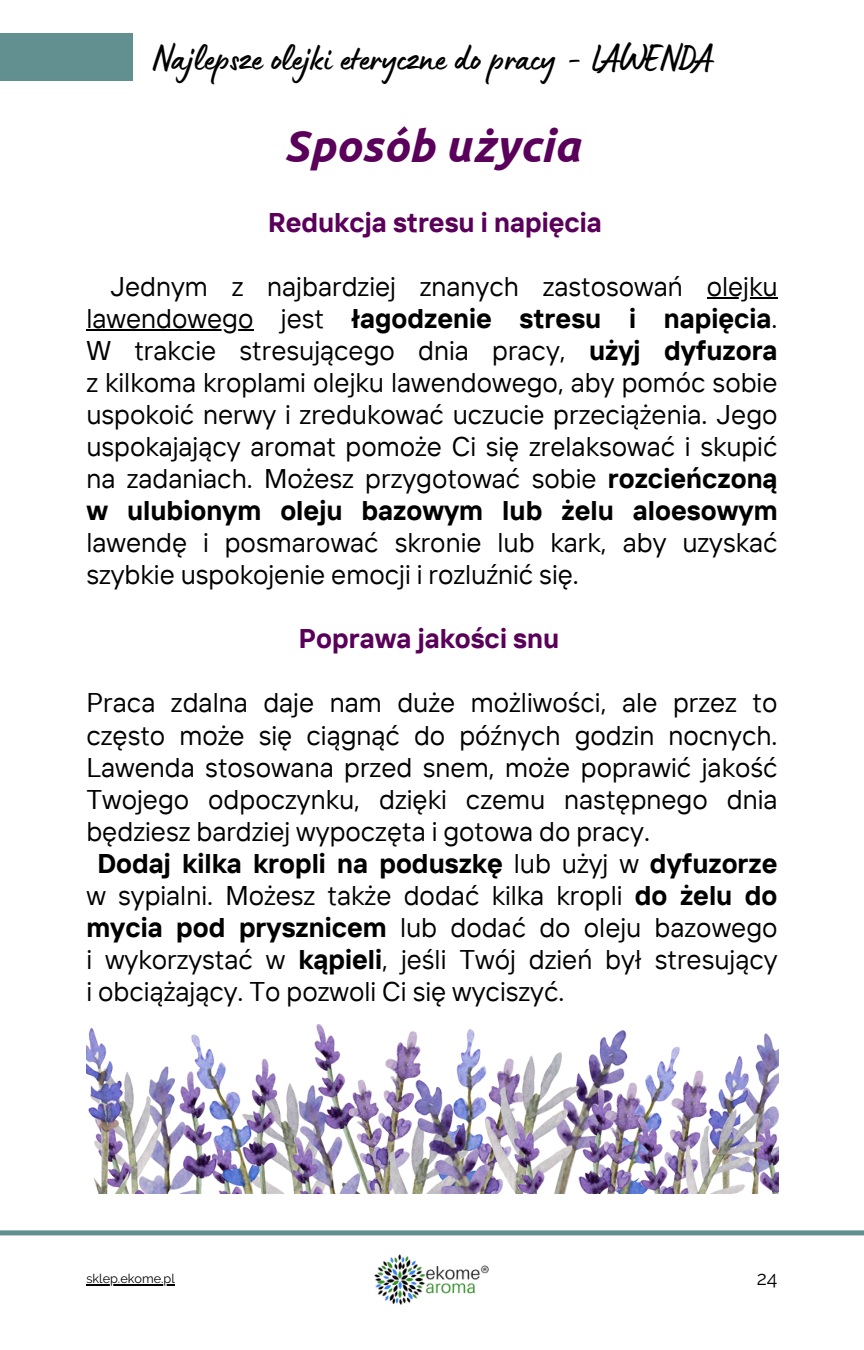
<style>
.page{position:relative;width:864px;height:1350px;background:#fff}
.page>*{position:absolute;margin:0;border:0;box-sizing:border-box;transform-origin:0 0}
.t1{font:italic 700 45px "Ubuntu";color:#5a005a}
.t2{font:38.25px "Lumios Marker";color:#000}
.t3{font:27px/31.9px "TT Interphases";color:#000;text-align:justify}
.t4{font:700 27px "TT Interphases";color:#5a005a}
.t5{font:19.35px "Raleway";color:#000}
.t6{font:12.6px "Raleway";color:#000}
.s1{font-weight:700}
</style>
<div class="page">
<div style="left:0;top:34px;width:133px;height:47px;background:#629090"></div>
<div style="left:0;top:1230px;width:864px;height:5px;background:#629090"></div>
<img style="left:86px;top:1025px;width:692px;height:169px">
<hr style="left:707px;top:297px;width:71px;height:2px;background:#000">
<hr style="left:86px;top:329px;width:167px;height:2px;background:#000">
<hr style="left:86px;top:1284px;width:89px;height:1px;background:#000">
<img style="left:374px;top:1254px;width:115px;height:51px">
<p class="t2" style="left:151px;top:46px;width:563px">Najlepsze olejki eteryczne do pracy - LAWENDA</p>
<p class="t1" style="left:284px;top:120px;width:297px">Sposób użycia</p>
<p class="t4" style="left:268px;top:205px;width:335px">Redukcja stresu i napięcia</p>
<p class="t3" style="left:86px;top:270px;width:693px;text-indent:24px">Jednym z najbardziej znanych zastosowań olejku lawendowego jest <span class="s1">łagodzenie stresu i napięcia</span>.<br>W trakcie stresującego dnia pracy, <span class="s1">użyj dyfuzora </span>z kilkoma kroplami olejku lawendowego, aby pomóc sobie uspokoić nerwy i zredukować uczucie przeciążenia. Jego uspokajający aromat pomoże Ci się zrelaksować i skupić na zadaniach. Możesz przygotować sobie <span class="s1">rozcieńczoną w ulubionym oleju bazowym lub żelu aloesowym </span>lawendę i posmarować skronie lub kark, aby uzyskać szybkie uspokojenie emocji i rozluźnić się.</p>
<p class="t4" style="left:299px;top:621px;width:262px">Poprawa jakości snu</p>
<p class="t3" style="left:86px;top:686px;width:693px">Praca zdalna daje nam duże możliwości, ale przez to często może się ciągnąć do późnych godzin nocnych.<br>Lawenda stosowana przed snem, może poprawić jakość Twojego odpoczynku, dzięki czemu następnego dnia będziesz bardziej wypoczęta i gotowa do pracy.</p>
<p class="t3" style="left:86px;top:847px;width:693px;text-indent:11px"><span class="s1">Dodaj kilka kropli na poduszkę</span> lub użyj w <span class="s1">dyfuzorze </span>w sypialni. Możesz także dodać kilka kropli <span class="s1">do żelu do mycia pod prysznicem</span> lub dodać do oleju bazowego i wykorzystać w <span class="s1">kąpieli</span>, jeśli Twój dzień był stresujący i obciążający. To pozwoli Ci się wyciszyć.</p>
<p class="t6" style="left:86px;top:1271px;width:90px">sklep.ekome.pl</p>
<p class="t5" style="left:757px;top:1267px;width:22px">24</p>
</div>
